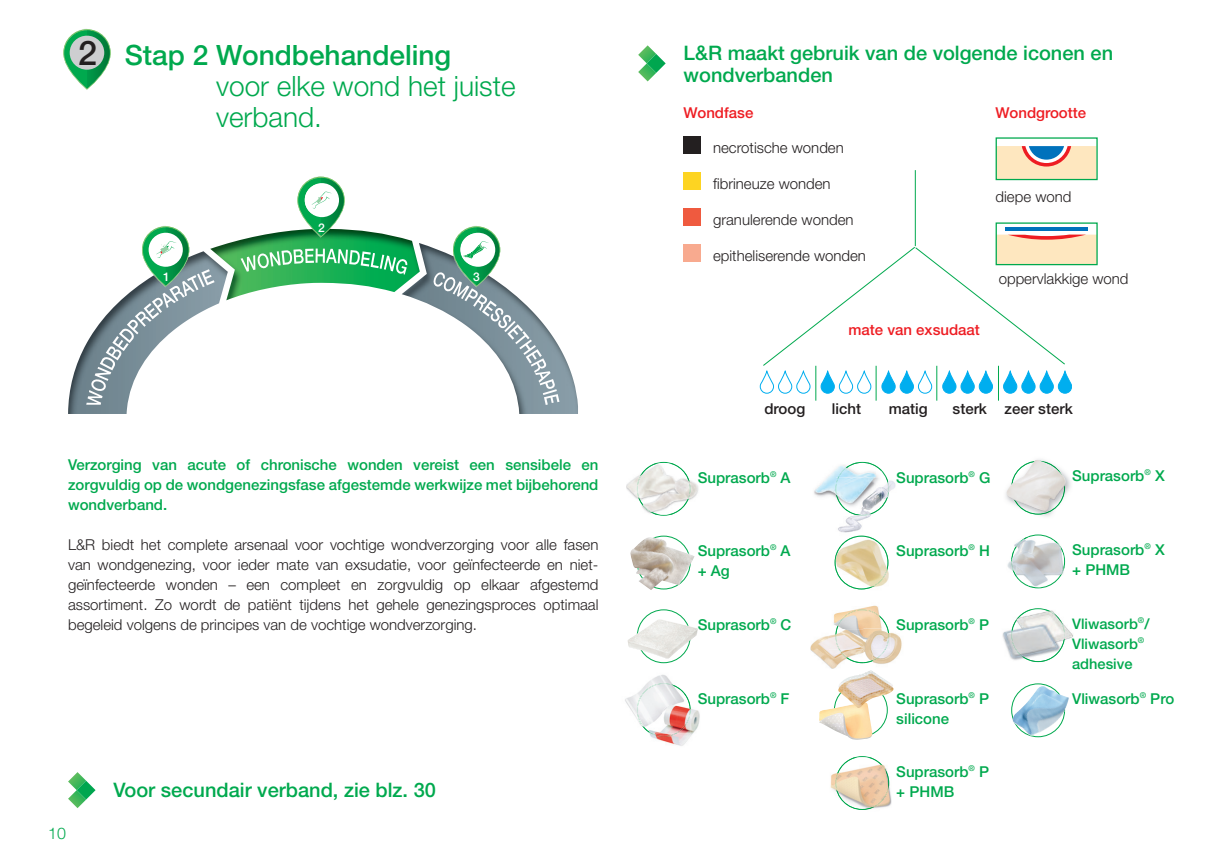
<style>
.page{position:relative;width:1214px;height:862px;background:#fff}
.page>*{position:absolute;margin:0;border:0;box-sizing:border-box;transform-origin:0 0}
.t1{font:500 34px "Helvetica Neue LT Std";color:#231f20}
.t2{font:300 28px/30.8px "Helvetica Neue LT Pro";color:#00a94e}
.t3{font:500 28px "Helvetica Neue LT Pro";color:#00a94e}
.t4{font:500 20px/22px "Helvetica Neue LT Pro";color:#00a94e}
.t5{font:300 16px "Helvetica Neue LT Pro";color:#00a94e}
.t6{font:300 15px/20px "Helvetica Neue LT Pro";color:#231f20;text-align:justify}
.t7{font:500 15px/20px "Helvetica Neue LT Pro";color:#00a94e}
.t8{font:500 15px "Helvetica Neue LT Pro";color:#ee1d23}
.t9{font:500 15px "Helvetica Neue LT Pro";color:#231f20}
.t10{font:500 14.6px/20px "Helvetica Neue LT Pro";color:#00a94e}
.t11{font:500 12px "Helvetica Neue LT Std";color:#fff}
.t12{font:500 8px "Helvetica Neue LT Pro";color:#00a94e}
.s1{font-size:15px}
</style>
<div class="page">
<svg style="left:63px;top:29px;width:48px;height:61px"></svg>
<div style="left:70px;top:36px;width:34px;height:34px;background:#cdced0;border-radius:50%"></div>
<svg style="left:638px;top:45px;width:18px;height:36px"></svg>
<img style="left:646px;top:54px;width:19px;height:19px">
<svg style="left:68px;top:772px;width:19px;height:36px"></svg>
<img style="left:77px;top:780px;width:19px;height:19px">
<hr style="left:1005px;top:228px;width:82px;height:3px;background:#0072bc">
<svg style="left:997px;top:146px;width:98px;height:32px"></svg>
<div style="left:995px;top:137px;width:102px;height:43px;border:1px solid #00a94e"></div>
<hr style="left:914px;top:170px;width:1px;height:76px;background:#00a94e">
<hr style="left:815px;top:366px;width:1px;height:35px;background:#00a94e">
<hr style="left:875px;top:366px;width:1px;height:35px;background:#00a94e">
<hr style="left:936px;top:366px;width:1px;height:35px;background:#00a94e">
<hr style="left:997px;top:366px;width:1px;height:35px;background:#00a94e">
<svg style="left:759px;top:235px;width:337px;height:158px"></svg>
<div style="left:683px;top:136px;width:17px;height:17px;background:#231f20"></div>
<div style="left:683px;top:172px;width:17px;height:17px;background:#fdd422"></div>
<div style="left:683px;top:208px;width:17px;height:17px;background:#ef5a3f"></div>
<div style="left:683px;top:244px;width:17px;height:17px;background:#f8aa8f"></div>
<img style="left:830px;top:773px;width:61px;height:33px">
<img style="left:835px;top:757px;width:54px;height:53px">
<img style="left:833px;top:605px;width:46px;height:20px">
<svg style="left:654px;top:462px;width:19px;height:54px"></svg>
<svg style="left:637px;top:610px;width:53px;height:53px"></svg>
<svg style="left:1027px;top:534px;width:22px;height:54px"></svg>
<svg style="left:1028px;top:608px;width:20px;height:2px"></svg>
<img style="left:819px;top:702px;width:53px;height:37px">
<img style="left:857px;top:558px;width:32px;height:32px">
<img style="left:627px;top:619px;width:70px;height:39px">
<img style="left:838px;top:670px;width:55px;height:38px">
<img style="left:625px;top:674px;width:47px;height:43px">
<img style="left:636px;top:683px;width:54px;height:48px">
<img style="left:626px;top:477px;width:73px;height:23px">
<img style="left:636px;top:463px;width:54px;height:51px">
<div style="left:1011px;top:683px;width:53px;height:54px;border:1px solid #00a94e;border-radius:50%"></div>
<img style="left:1012px;top:686px;width:56px;height:49px">
<img style="left:1002px;top:625px;width:71px;height:33px">
<img style="left:1011px;top:610px;width:53px;height:52px">
<img style="left:1007px;top:561px;width:4px;height:9px">
<img style="left:1011px;top:537px;width:53px;height:50px">
<img style="left:810px;top:636px;width:26px;height:33px">
<img style="left:828px;top:634px;width:7px;height:15px">
<img style="left:889px;top:633px;width:13px;height:30px">
<img style="left:889px;top:633px;width:1px;height:16px">
<svg style="left:897px;top:628px;width:6px;height:3px"></svg>
<svg style="left:835px;top:609px;width:54px;height:58px"></svg>
<img style="left:863px;top:629px;width:9px;height:20px">
<img style="left:649px;top:706px;width:51px;height:40px">
<img style="left:650px;top:733px;width:40px;height:4px">
<img style="left:647px;top:704px;width:42px;height:2px">
<img style="left:647px;top:706px;width:43px;height:27px">
<img style="left:630px;top:537px;width:64px;height:53px">
<img style="left:814px;top:470px;width:21px;height:27px">
<svg style="left:855px;top:462px;width:32px;height:15px"></svg>
<img style="left:835px;top:463px;width:40px;height:14px">
<img style="left:1005px;top:459px;width:66px;height:58px">
<img style="left:1011px;top:511px;width:53px;height:3px">
<img style="left:1006px;top:460px;width:59px;height:51px">
<img style="left:838px;top:516px;width:32px;height:17px">
<img style="left:889px;top:480px;width:7px;height:12px">
<img style="left:844px;top:477px;width:45px;height:39px">
<svg style="left:834px;top:535px;width:54px;height:54px"></svg>
<img style="left:875px;top:477px;width:6px;height:29px">
<img style="left:875px;top:506px;width:6px;height:3px">
<img style="left:845px;top:477px;width:30px;height:32px">
<img style="left:835px;top:477px;width:10px;height:32px">
<img style="left:68px;top:344px;width:60px;height:70px">
<img style="left:518px;top:347px;width:60px;height:67px">
<svg style="left:86px;top:328px;width:473px;height:77px"></svg>
<svg style="left:90px;top:177px;width:457px;height:213px"></svg>
<h1 class="t1" style="left:78px;top:33px;width:20px">2</h1>
<h3 class="t4" style="left:683px;top:41px;width:431px">L&amp;R maakt gebruik van de volgende iconen en wondverbanden</h3>
<p class="t8" style="left:683px;top:104px;width:71px">Wondfase</p>
<p class="t8" style="left:995px;top:104px;width:92px">Wondgrootte</p>
<h2 class="t3" style="left:125px;top:39px;width:328px">Stap 2 Wondbehandeling</h2>
<h2 class="t2" style="left:216px;top:70px;width:301px">voor elke wond het juiste verband.</h2>
<p class="t11" style="left:163px;top:269px;width:8px">1</p>
<p class="t11" style="left:318px;top:220px;width:8px">2</p>
<p class="t11" style="left:473px;top:270px;width:8px">3</p>
<p class="t7" style="left:68px;top:454px;width:532px;text-align:justify">Verzorging van acute of chronische wonden vereist een sensibele en zorgvuldig op de wondgenezingsfase afgestemde werkwijze met bijbehorend wondverband.</p>
<p class="t6" style="left:68px;top:534px;width:532px">L&amp;R biedt het complete arsenaal voor vochtige wondverzorging voor alle fasen van wondgenezing, voor ieder mate van exsudatie, voor geïnfecteerde en niet&shy;geïnfecteerde wonden – een compleet en zorgvuldig op elkaar afgestemd assortiment. Zo wordt de patiënt tijdens het gehele genezingsproces optimaal begeleid volgens de principes van de vochtige wondverzorging.</p>
<p class="t5" style="left:48px;top:824px;width:19px">10</p>
<h3 class="t4" style="left:113px;top:778px;width:324px">Voor secundair verband, zie blz. 30</h3>
<p class="t6" style="left:713px;top:137px;width:132px">necrotische wonden</p>
<p class="t6" style="left:713px;top:173px;width:119px">fibrineuze wonden</p>
<p class="t6" style="left:713px;top:209px;width:142px">granulerende wonden</p>
<p class="t6" style="left:713px;top:245px;width:154px">epitheliserende wonden</p>
<p class="t8" style="left:848px;top:321px;width:133px">mate van exsudaat</p>
<p class="t6" style="left:995px;top:186px;width:77px">diepe wond</p>
<p class="t6" style="left:998px;top:268px;width:131px">oppervlakkige wond</p>
<p class="t9" style="left:764px;top:400px;width:42px">droog</p>
<p class="t9" style="left:831px;top:400px;width:31px">licht</p>
<p class="t9" style="left:888px;top:400px;width:40px">matig</p>
<p class="t9" style="left:952px;top:400px;width:122px">sterk zeer sterk</p>
<p class="t7" style="left:697px;top:467px;width:94px">Suprasorb<sup>®</sup> A</p>
<p class="t7" style="left:896px;top:467px;width:74px">Suprasorb</p>
<p class="t12" style="left:968px;top:469px;width:23px">® <span class="s1">G</span></p>
<p class="t7" style="left:1071px;top:466px;width:94px">Suprasorb<sup>®</sup> X</p>
<p class="t7" style="left:697px;top:541px;width:94px">Suprasorb<sup>®</sup> A + Ag</p>
<p class="t7" style="left:896px;top:541px;width:95px">Suprasorb<sup>®</sup> H</p>
<p class="t7" style="left:896px;top:614px;width:94px">Suprasorb<sup>®</sup> P</p>
<p class="t7" style="left:697px;top:614px;width:95px">Suprasorb<sup>®</sup> C</p>
<p class="t7" style="left:1071px;top:539px;width:94px">Suprasorb<sup>®</sup> X + PHMB</p>
<p class="t10" style="left:1071px;top:613px;width:79px">Vliwasorb<sup>®</sup>/<br>Vliwasorb<sup>® </sup>adhesive</p>
<p class="t7" style="left:697px;top:688px;width:93px">Suprasorb<sup>®</sup> F</p>
<p class="t7" style="left:896px;top:688px;width:94px">Suprasorb<sup>®</sup> P silicone</p>
<p class="t7" style="left:1071px;top:688px;width:104px">Vliwasorb<sup>®</sup> Pro</p>
<p class="t7" style="left:896px;top:761px;width:94px">Suprasorb<sup>®</sup> P + PHMB</p>
</div>
